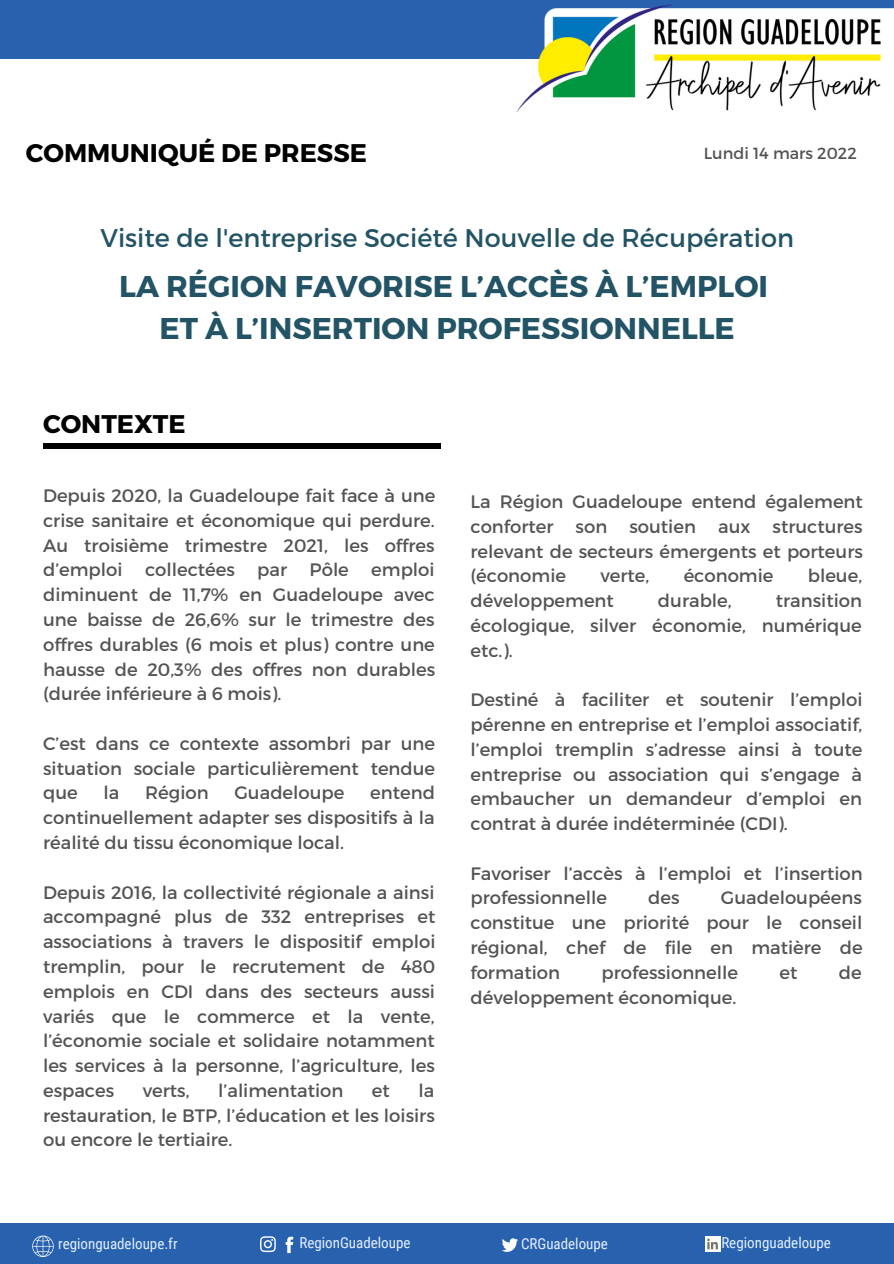
<style>
.page{position:relative;width:894px;height:1264px;background:#fff}
.page>*{position:absolute;margin:0;border:0;box-sizing:border-box;transform-origin:0 0}
.t1{font:700 30px "Montserrat";color:#235465}
.t2{font:25.5px "Montserrat";color:#235465}
.t3{font:700 25.5px "Montserrat";color:#000}
.t4{font:18px/24.8px "Montserrat";color:#545454;text-align:justify}
.t5{font:16.05px "Montserrat";color:#545454}
.t6{font:15px "Roboto Condensed";color:#e4efff}
</style>
<div class="page">
<div style="left:0;top:0;width:893px;height:59px;background:#2862af"></div>
<div style="left:43px;top:443px;width:397px;height:6px;background:#000"></div>
<img style="left:516px;top:4px;width:377px;height:109px">
<div style="left:1px;top:1223px;width:892px;height:40px;background:#2862af"></div>
<svg style="left:32px;top:1235px;width:22px;height:21px"></svg>
<svg style="left:285px;top:1236px;width:8px;height:16px"></svg>
<svg style="left:260px;top:1236px;width:16px;height:15px"></svg>
<svg style="left:502px;top:1238px;width:16px;height:13px"></svg>
<svg style="left:705px;top:1236px;width:15px;height:15px"></svg>
<svg style="left:707px;top:1238px;width:10px;height:11px"></svg>
<p class="t3" style="left:26px;top:136px;width:342px">COMMUNIQUÉ DE PRESSE</p>
<p class="t5" style="left:703px;top:142px;width:154px">Lundi 14 mars 2022</p>
<p class="t2" style="left:100px;top:221px;width:694px">Visite de l'entreprise Société Nouvelle de Récupération</p>
<p class="t1" style="left:119px;top:267px;width:650px">LA RÉGION FAVORISE L’ACCÈS À L’EMPLOI</p>
<p class="t1" style="left:159px;top:309px;width:576px">ET À L’INSERTION PROFESSIONNELLE</p>
<p class="t3" style="left:43px;top:407px;width:144px">CONTEXTE</p>
<p class="t4" style="left:43px;top:482px;width:394px">Depuis 2020, la Guadeloupe fait face à une crise sanitaire et économique qui perdure.<br>Au troisième trimestre 2021, les offres d’emploi collectées par Pôle emploi diminuent de 11,7% en Guadeloupe avec une baisse de 26,6% sur le trimestre des offres durables (6 mois et plus) contre une hausse de 20,3% des offres non durables (durée inférieure à 6 mois).</p>
<p class="t4" style="left:43px;top:730px;width:393px">C’est dans ce contexte assombri par une situation sociale particulièrement tendue que</p>
<p class="t4" style="left:103px;top:779px;width:17px">la</p>
<p class="t4" style="left:145px;top:779px;width:65px">Région</p>
<p class="t4" style="left:234px;top:779px;width:111px">Guadeloupe</p>
<p class="t4" style="left:43px;top:779px;width:393px;text-indent:327px">entend continuellement adapter ses dispositifs à la réalité du tissu économique local.</p>
<p class="t4" style="left:43px;top:879px;width:394px">Depuis 2016, la collectivité régionale a ainsi accompagné plus de 332 entreprises et associations à travers le dispositif emploi tremplin, pour le recrutement de 480 emplois en CDI dans des secteurs aussi variés que le commerce et la vente, l’économie sociale et solidaire notamment les services à la personne, l’agriculture, les espaces</p>
<p class="t4" style="left:143px;top:1077px;width:48px">verts,</p>
<p class="t4" style="left:218px;top:1077px;width:127px">l’alimentation</p>
<p class="t4" style="left:372px;top:1077px;width:19px">et</p>
<p class="t4" style="left:43px;top:1077px;width:393px;text-indent:375px">la restauration, le BTP, l’éducation et les loisirs ou encore le tertiaire.</p>
<p class="t4" style="left:470px;top:488px;width:394px">La Région Guadeloupe entend également conforter son soutien aux structures relevant de secteurs émergents et porteurs (économie</p>
<p class="t4" style="left:600px;top:562px;width:50px">verte,</p>
<p class="t4" style="left:683px;top:562px;width:91px">économie</p>
<p class="t4" style="left:807px;top:562px;width:56px">bleue,</p>
<p class="t4" style="left:470px;top:587px;width:145px">développement</p>
<p class="t4" style="left:657px;top:587px;width:75px">durable,</p>
<p class="t4" style="left:470px;top:587px;width:393px;text-indent:305px">transition écologique, silver économie, numérique etc.).</p>
<p class="t4" style="left:470px;top:686px;width:393px">Destiné à faciliter et soutenir l’emploi pérenne en entreprise et l’emploi associatif, l’emploi tremplin s’adresse ainsi à toute entreprise ou association qui s’engage à embaucher un demandeur d’emploi en contrat à durée indéterminée (CDI).</p>
<p class="t4" style="left:470px;top:860px;width:393px">Favoriser l’accès à l’emploi et l’insertion professionnelle</p>
<p class="t4" style="left:470px;top:884px;width:393px;text-indent:250px">Guadeloupéens constitue une priorité pour le conseil régional, chef de file en matière de formation</p>
<p class="t4" style="left:648px;top:884px;width:33px">des</p>
<p class="t4" style="left:601px;top:959px;width:138px">professionnelle</p>
<p class="t4" style="left:779px;top:959px;width:19px">et</p>
<p class="t4" style="left:838px;top:959px;width:24px">de</p>
<p class="t4" style="left:470px;top:983px;width:267px">développement économique.</p>
<p class="t6" style="left:58px;top:1234px;width:121px">regionguadeloupe.fr</p>
<p class="t6" style="left:299px;top:1234px;width:113px">RegionGuadeloupe</p>
<p class="t6" style="left:521px;top:1234px;width:88px">CRGuadeloupe</p>
<p class="t6" style="left:721px;top:1233px;width:111px">Regionguadeloupe</p>
</div>
